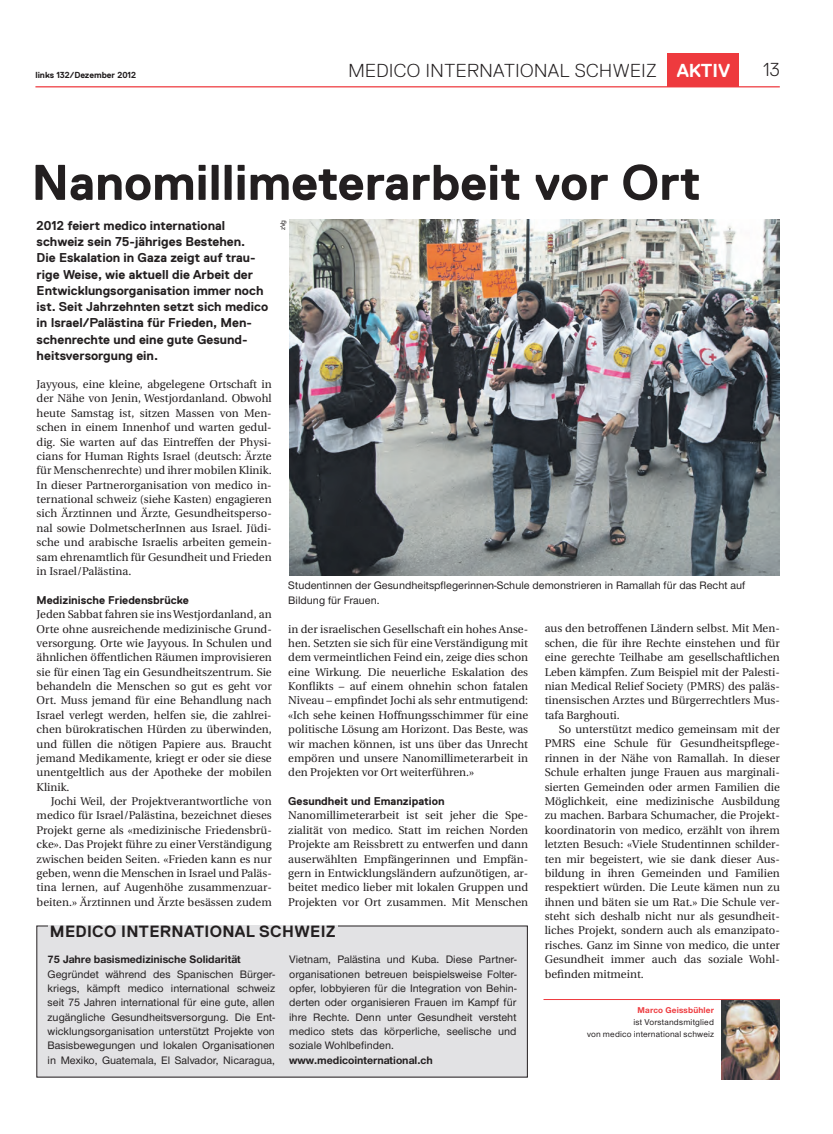
<style>
.page{position:relative;width:833px;height:1134px;background:#fff}
.page>*{position:absolute;margin:0;border:0;box-sizing:border-box;transform-origin:0 0}
.t1{font:700 50px "Replica";color:#231f20}
.t2{font:300 18.75px "Replica";letter-spacing:.025em;color:#231f20}
.t3{font:700 18.75px "Replica";color:#fff}
.t4{font:700 16.25px "Replica";letter-spacing:.02em;color:#231f20}
.t5{font:700 12.75px/16.2px "Replica";color:#231f20}
.t6{font:11.25px/14.4px "Utopia";color:#231f20;text-align:justify}
.t7{font:500 11.25px/14.4px "Nimbus San Nov";color:#231f20;text-align:justify}
.t8{font:700 11.25px "Nimbus San Nov";color:#231f20}
.t9{font:700 11.25px "Replica";color:#231f20}
.t10{font:500 8.75px/11.9px "Nimbus San Nov";letter-spacing:.02em;color:#231f20;text-align:right}
.t11{font:700 8.75px "Replica";color:#231f20}
.t12{font:700 8.75px "Nimbus San Nov";letter-spacing:.02em;color:#ee3a3e}
.t13{font:500 6.88px "Nimbus San Nov";color:#231f20}
</style>
<div class="page">
<div style="left:667px;top:53px;width:71px;height:34px;background:#ee3a3e"></div>
<hr style="left:35px;top:86px;width:745px;height:1px;background:#ee3a3e">
<div style="left:37px;top:926px;width:490px;height:151px;background:#e2e2e4"></div>
<img style="left:721px;top:1000px;width:59px;height:79px">
<hr style="left:543px;top:999px;width:237px;height:1px;background:#ee3a3e">
<img style="left:289px;top:220px;width:491px;height:355px">
<p class="t11" style="left:35px;top:70px;width:102px">links 132/Dezember 2012</p>
<h2 class="t2" style="left:348px;top:60px;width:301px">MEDICO I NTERNATIONAL SCHWEIZ</h2>
<h2 class="t3" style="left:676px;top:60px;width:55px">Aktiv</h2>
<h2 class="t2" style="left:763px;top:59px;width:18px">13</h2>
<h1 class="t1" style="left:32px;top:155px;width:671px">Nanomillimeterarbeit vor Ort</h1>
<p class="t5" style="left:37px;top:217px;width:233px">2012 feiert medico international schweiz sein 75-jähriges Bestehen.<br>Die Eskalation in Gaza zeigt auf trau&shy;rige Weise, wie aktuell die Arbeit der Entwicklungsorganisation immer noch ist. Seit Jahrzehnten setzt sich medico in Israel/Palästina für Frieden, Men&shy;schenrechte und eine gute Gesund&shy;heitsversorgung ein.</p>
<p class="t6" style="left:37px;top:377px;width:237px">Jayyous, eine kleine, abgelegene Ortschaft in der Nähe von Jenin, Westjordanland. Obwohl heute Samstag ist, sitzen Massen von Men&shy;schen in einem Innenhof und warten gedul&shy;dig. Sie warten auf das Eintreffen der Physi&shy;cians for Human Rights Israel (deutsch: Ärzte für Menschenrechte) und ihrer mobilen Klinik.<br>In dieser Partnerorganisation von medico in&shy;ternational schweiz (siehe Kasten) engagieren sich Ärztinnen und Ärzte, Gesundheitsperso&shy;nal sowie DolmetscherInnen aus Israel. Jüdi&shy;sche und arabische Israelis arbeiten gemein&shy;sam ehrenamtlich für Gesundheit und Frieden in Israel/Palästina.</p>
<p class="t9" style="left:37px;top:594px;width:154px">Medizinische Friedensbrücke</p>
<p class="t6" style="left:37px;top:607px;width:237px">Jeden Sabbat fahren sie ins Westjordanland, an Orte ohne ausreichende medizinische Grund&shy;versorgung. Orte wie Jayyous. In Schulen und ähnlichen öffentlichen Räumen improvisieren sie für einen Tag ein Gesundheitszentrum. Sie behandeln die Menschen so gut es geht vor Ort. Muss jemand für eine Behandlung nach Israel verlegt werden, helfen sie, die zahlrei&shy;chen bürokratischen Hürden zu überwinden, und füllen die nötigen Papiere aus. Braucht jemand Medikamente, kriegt er oder sie diese unentgeltlich aus der Apotheke der mobilen Klinik.</p>
<p class="t6" style="left:37px;top:794px;width:237px;text-indent:14px">Jochi Weil, der Projektverantwortliche von medico für Israel/Palästina, bezeichnet dieses Projekt gerne als «medizinische Friedensbrü&shy;cke». Das Projekt führe zu einer Verständigung zwischen beiden Seiten. «Frieden kann es nur geben, wenn die Menschen in Israel und Paläs&shy;tina lernen, auf Augenhöhe zusammenzuar&shy;beiten.» Ärztinnen und Ärzte besässen zudem</p>
<p class="t13" style="left:279px;top:230px;width:12px;rotate:-90deg">zVg</p>
<p class="t7" style="left:288px;top:578px;width:458px">Studentinnen der Gesundheitspflegerinnen-Schule demonstrieren in Ramallah für das Recht auf<br>Bildung für Frauen.</p>
<p class="t6" style="left:544px;top:622px;width:237px">aus den betroffenen Ländern selbst. Mit Men&shy;schen, die für ihre Rechte einstehen und für eine gerechte Teilhabe am gesellschaftlichen Leben kämpfen. Zum Beispiel mit der Palesti&shy;nian Medical Relief Society (PMRS) des paläs&shy;tinensischen Arztes und Bürgerrechtlers Mus&shy;tafa Barghouti.</p>
<p class="t6" style="left:544px;top:722px;width:237px;text-align:left;text-indent:14px">So unterstützt medico gemeinsam mit der PMRS eine Schule für Gesundheitspflege&shy;rinnen in der Nähe von Ramallah. In dieser Schule erhalten junge Frauen aus marginali&shy;sierten Gemeinden oder armen Familien die Möglichkeit, eine medizinische Ausbildung zu machen. Barbara Schumacher, die Projekt&shy;koordinatorin von medico, erzählt von ihrem letzten Besuch: «Viele Studentinnen schilder&shy;ten mir begeistert, wie sie dank dieser Aus&shy;bildung in ihren Gemeinden und Familien respektiert würden. Die Leute kämen nun zu ihnen und bäten sie um Rat.» Die Schule ver&shy;steht sich deshalb nicht nur als gesundheit&shy;liches Projekt, sondern auch als emanzipato&shy;risches. Ganz im Sinne von medico, die unter Gesundheit immer auch das soziale Wohl&shy;befinden mitmeint.</p>
<p class="t6" style="left:288px;top:622px;width:241px">in der israelischen Gesellschaft ein hohes Anse&shy;hen. Setzten sie sich für eine Verständigung mit dem vermeintlichen Feind ein, zeige dies schon eine Wirkung. Die neuerliche Eskalation des Konflikts – auf einem ohnehin schon fatalen Niveau – empfindet Jochi als sehr entmutigend: «Ich sehe keinen Hoffnungsschimmer für eine politische Lösung am Horizont. Das Beste, was wir machen können, ist uns über das Unrecht empören und unsere Nanomillimeterarbeit in den Projekten vor Ort weiterführen.»</p>
<p class="t9" style="left:288px;top:795px;width:158px">Gesundheit und Emanzipation</p>
<p class="t6" style="left:288px;top:809px;width:241px">Nanomillimeterarbeit ist seit jeher die Spe&shy;zialität von medico. Statt im reichen Norden Projekte am Reissbrett zu entwerfen und dann auserwählten Empfängerinnen und Empfän&shy;gern in Entwicklungsländern aufzunötigen, ar&shy;beitet medico lieber mit lokalen Gruppen und Projekten vor Ort zusammen. Mit Menschen</p>
<h3 class="t4" style="left:50px;top:922px;width:235px">m edico international schw</h3>
<h3 class="t4" style="left:310px;top:922px;width:27px">eiz</h3>
<p class="t8" style="left:48px;top:953px;width:195px">75 Jahre basismedizinische Solidarität</p>
<p class="t7" style="left:48px;top:966px;width:229px">Gegründet während des Spanischen Bürger&shy;kriegs, kämpft medico international schweiz seit 75 Jahren international für eine gute, allen zugängliche Gesundheitsversorgung. Die Ent&shy;wicklungsorganisation unterstützt Projekte von Basisbewegungen und lokalen Organisationen in Mexiko, Guatemala, El Salvador, Nicaragua,</p>
<p class="t7" style="left:289px;top:952px;width:229px">Vietnam, Palästina und Kuba. Diese Partner&shy;organisationen betreuen beispielsweise Folter&shy;opfer, lobbyieren für die Integration von Behin&shy;derten oder organisieren Frauen im Kampf für ihre Rechte. Denn unter Gesundheit versteht medico stets das körperliche, seelische und soziale Wohlbefinden.</p>
<p class="t8" style="left:289px;top:1053px;width:145px">www.medicointernational.ch</p>
<p class="t12" style="left:637px;top:1005px;width:78px">Marco Geissbühler</p>
<p class="t10" style="left:587px;top:1016px;width:128px">ist Vorstandsmitglied<br>von medico international schweiz</p>
</div>
